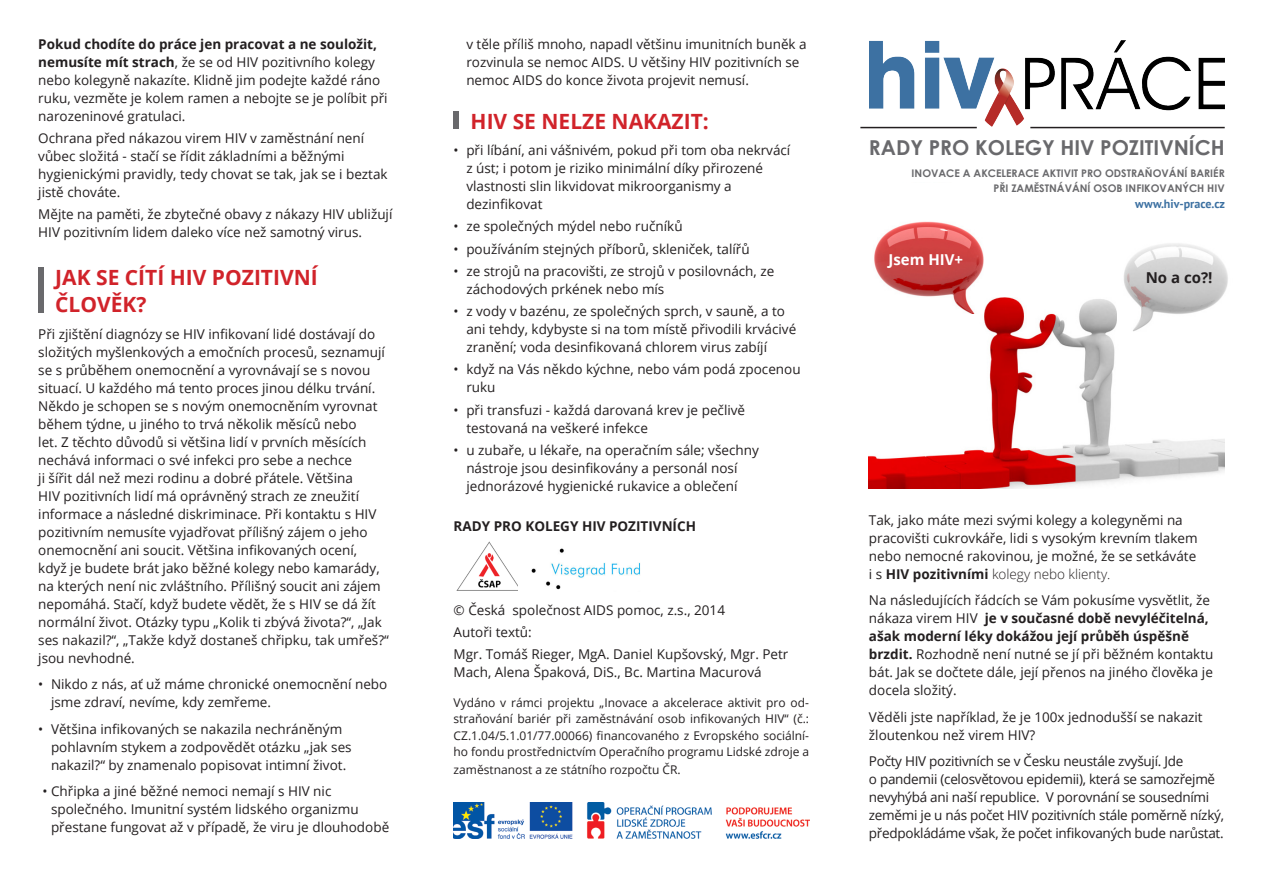
<style>
.page{position:relative;width:1263px;height:893px;background:#fff}
.page>*{position:absolute;margin:0;border:0;box-sizing:border-box;transform-origin:0 0}
.t1{font:700 21px/27px "Open Sans";color:#d1232a}
.t2{font:700 20.55px "Century Gothic";color:#69696c}
.t3{font:700 15px "Open Sans";color:#fff}
.t4{font:700 15px "Open Sans";color:#231f20}
.t5{font:13.5px/18px "Open Sans";color:#231f20}
.t6{font:13.5px/18px "Open Sans";letter-spacing:-.02em;color:#231f20}
.t7{font:700 13.5px "Open Sans";color:#231f20}
.t8{font:12px/16.5px "Open Sans";color:#231f20;text-align:justify}
.t9{font:700 12px "PT Sans";color:#3d71a2}
.t10{font:700 10.5px "Century Gothic";color:#69696c}
.s1{font-weight:700}
.s2{font-weight:300}
</style>
<div class="page">
<img style="left:869px;top:297px;width:356px;height:192px">
<img style="left:869px;top:41px;width:356px;height:85px">
<hr style="left:860px;top:127px;width:117px;height:1px;background:#231f20">
<hr style="left:1030px;top:127px;width:195px;height:1px;background:#231f20">
<img style="left:1118px;top:243px;width:110px;height:89px">
<img style="left:869px;top:221px;width:115px;height:93px">
<img style="left:454px;top:802px;width:355px;height:37px">
<div style="left:38px;top:268px;width:6px;height:45px;background:#69696c"></div>
<div style="left:454px;top:112px;width:5px;height:17px;background:#69696c"></div>
<img style="left:457px;top:541px;width:61px;height:49px">
<img style="left:531px;top:548px;width:109px;height:42px">
<p class="t5" style="left:38px;top:34px;width:351px"><span class="s1">Pokud chodíte do práce jen pracovat a ne souložit, nemusíte mít strach</span>, že se od HIV pozitivního kolegy nebo kolegyně nakazíte. Klidně jim podejte každé ráno ruku, vezměte je kolem ramen a nebojte se je políbit při narozeninové gratulaci.</p>
<p class="t5" style="left:38px;top:129px;width:351px">Ochrana před nákazou virem HIV v zaměstnání není vůbec složitá - stačí se řídit základními a běžnými hygienickými pravidly, tedy chovat se tak, jak se i beztak jistě chováte.</p>
<p class="t5" style="left:38px;top:205px;width:356px">Mějte na paměti, že zbytečné obavy z nákazy HIV ubližují<br>HIV pozitivním lidem daleko více než samotný virus.</p>
<p class="t1" style="left:55px;top:264px;width:264px">JAK SE CÍTÍ HIV POZITIVNÍ<br>ČLOVĚK?</p>
<p class="t5" style="left:38px;top:325px;width:352px">Při zjištění diagnózy se HIV infikovaní lidé dostávají do složitých myšlenkových a emočních procesů, seznamují se s průběhem onemocnění a vyrovnávají se s novou situací. U každého má tento proces jinou délku trvání.<br>Někdo je schopen se s novým onemocněním vyrovnat během týdne, u jiného to trvá několik měsíců nebo<br>let. Z těchto důvodů si většina lidí v prvních měsících nechává informaci o své infekci pro sebe a nechce<br>ji šířit dál než mezi rodinu a dobré přátele. Většina<br>HIV pozitivních lidí má oprávněný strach ze zneužití informace a následné diskriminace. Při kontaktu s HIV pozitivním nemusíte vyjadřovat přílišný zájem o jeho onemocnění ani soucit. Většina infikovaných ocení, když je budete brát jako běžné kolegy nebo kamarády, na kterých není nic zvláštního. Přílišný soucit ani zájem nepomáhá. Stačí, když budete vědět, že s HIV se dá žít normální život. Otázky typu „Kolik ti zbývá života?“, „Jak ses nakazil?“, „Takže když dostaneš chřipku, tak umřeš?“ jsou nevhodné.</p>
<p class="t5" style="left:51px;top:675px;width:338px;text-indent:-13px">• Nikdo z nás, ať už máme chronické onemocnění nebo jsme zdraví, nevíme, kdy zemřeme.</p>
<p class="t5" style="left:51px;top:720px;width:302px;text-indent:-13px">• Většina infikovaných se nakazila nechráněným pohlavním stykem a zodpovědět otázku „jak ses nakazil?“ by znamenalo popisovat intimní život.</p>
<p class="t5" style="left:51px;top:782px;width:340px;text-indent:-9px">• Chřipka a jiné běžné nemoci nemají s HIV nic společného. Imunitní systém lidského organizmu přestane fungovat až v případě, že viru je dlouhodobě</p>
<p class="t5" style="left:466px;top:34px;width:342px">v těle příliš mnoho, napadl většinu imunitních buněk a rozvinula se nemoc AIDS. U většiny HIV pozitivních se nemoc AIDS do konce života projevit nemusí.</p>
<p class="t1" style="left:471px;top:107px;width:240px">HIV SE NELZE NAKAZIT:</p>
<p class="t5" style="left:466px;top:141px;width:325px;text-indent:-13px">• při líbání, ani vášnivém, pokud při tom oba nekrvácí z úst; i potom je riziko minimální díky přirozené vlastnosti slin likvidovat mikroorganismy a dezinfikovat</p>
<p class="t5" style="left:454px;top:217px;width:231px">• ze společných mýdel nebo ručníků</p>
<p class="t5" style="left:454px;top:239px;width:298px">• používáním stejných příborů, skleniček, talířů</p>
<p class="t5" style="left:466px;top:262px;width:309px;text-indent:-13px">• ze strojů na pracovišti, ze strojů v posilovnách, ze záchodových prkének nebo mís</p>
<p class="t5" style="left:466px;top:302px;width:331px;text-indent:-13px">• z vody v bazénu, ze společných sprch, v sauně, a to ani tehdy, kdybyste si na tom místě přivodili krvácivé zranění; voda desinfikovaná chlorem virus zabíjí</p>
<p class="t5" style="left:466px;top:360px;width:336px;text-indent:-13px">• když na Vás někdo kýchne, nebo vám podá zpocenou ruku</p>
<p class="t5" style="left:466px;top:400px;width:280px;text-indent:-13px">• při transfuzi - každá darovaná krev je pečlivě testovaná na veškeré infekce</p>
<p class="t5" style="left:466px;top:441px;width:294px;text-indent:-13px">• u zubaře, u lékaře, na operačním sále; všechny nástroje jsou desinfikovány a personál nosí jednorázové hygienické rukavice a oblečení</p>
<p class="t7" style="left:454px;top:517px;width:244px">RADY PRO KOLEGY HIV POZITIVNÍCH</p>
<p class="t5" style="left:454px;top:601px;width:273px">© Česká společnost AIDS pomoc, z.s., 2014</p>
<p class="t5" style="left:454px;top:623px;width:80px">Autoři textů:</p>
<p class="t5" style="left:454px;top:645px;width:336px">Mgr. Tomáš Rieger, MgA. Daniel Kupšovský, Mgr. Petr<br>Mach, Alena Špaková, DiS., Bc. Martina Macurová</p>
<p class="t8" style="left:454px;top:694px;width:357px">Vydáno v rámci projektu „Inovace a akcelerace aktivit pro od&shy;straňování bariér při zaměstnávání osob infikovaných HIV“ (č.:<br>CZ.1.04/5.1.01/77.00066) financovaného z Evropského sociální&shy;ho fondu prostřednictvím Operačního programu Lidské zdroje a</p>
<p class="t8" style="left:454px;top:761px;width:229px">zaměstnanost a ze státního rozpočtu ČR.</p>
<p class="t2" style="left:869px;top:132px;width:357px">RADY PRO KOLEGY HIV POZITIVNÍCH</p>
<p class="t10" style="left:912px;top:165px;width:315px">INOVACE A AKCELERACE AKTIVIT PRO ODSTRAŇOVÁNÍ BARIÉR</p>
<p class="t10" style="left:993px;top:180px;width:233px">PŘI ZAMĚSTNÁVÁNÍ OSOB INFIKOVANÝCH HIV</p>
<p class="t9" style="left:1135px;top:196px;width:91px">www.hiv-prace.cz</p>
<p class="t3" style="left:888px;top:249px;width:76px">Jsem HIV+</p>
<p class="t4" style="left:1146px;top:267px;width:68px">No a co?!</p>
<p class="t5" style="left:869px;top:510px;width:330px">Tak, jako máte mezi svými kolegy a kolegyněmi na pracovišti cukrovkáře, lidi s vysokým krevním tlakem nebo nemocné rakovinou, je možné, že se setkáváte i s <span class="s1">HIV pozitivními</span> <span class="s2">kolegy nebo klienty.</span></p>
<p class="t5" style="left:869px;top:591px;width:346px">Na následujících řádcích se Vám pokusíme vysvětlit, že nákaza virem HIV <span class="s1">je v současné době nevyléčitelná, ašak moderní léky dokážou její průběh úspěšně brzdit.</span> Rozhodně není nutné se jí při běžném kontaktu bát. Jak se dočtete dále, její přenos na jiného člověka je docela složitý.</p>
<p class="t5" style="left:869px;top:707px;width:335px">Věděli jste například, že je 100x jednodušší se nakazit žloutenkou než virem HIV?</p>
<p class="t6" style="left:869px;top:752px;width:357px">Počty HIV pozitivních se v Česku neustále zvyšují. Jde<br>o pandemii (celosvětovou epidemii), která se samozřejmě nevyhýbá ani naší republice. V porovnání se sousedními zeměmi je u nás počet HIV pozitivních stále poměrně nízký, předpokládáme však, že počet infikovaných bude narůstat.</p>
</div>
